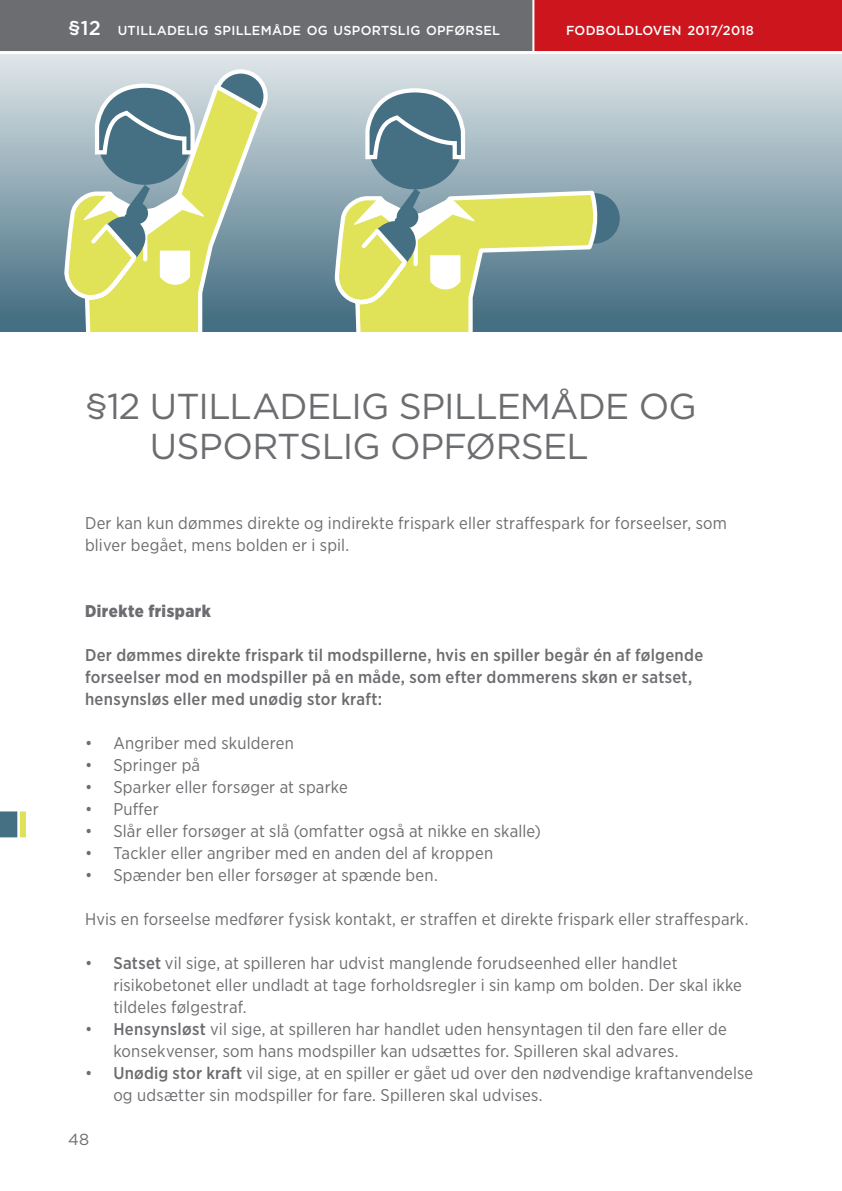
<style>
.page{position:relative;width:842px;height:1191px;background:#fff}
.page>*{position:absolute;margin:0;border:0;box-sizing:border-box;transform-origin:0 0}
.Overskrifter{font:36px/40px "Gotham";letter-spacing:-.025em;color:#6c6d70}
.Sidehovedtekst{font:500 20px "Gotham";color:#fff}
.Brødtekst_Gotham_Nar{font:17px/22px "Gotham Narrow";letter-spacing:.01em;color:#6c6d70}
.MR_niveau2_Gotham_Na{font:500 17px/22px "Gotham Narrow";letter-spacing:.015em;color:#6c6d70}
.MR_Gotham_Narrow{font:900 17px "Gotham Narrow";letter-spacing:.03em;color:#6c6d70}
.t1{font:16px "Gotham";color:#6c6d70}
.Sidehovedtekst-2{font:500 13px "Gotham";letter-spacing:.02em;color:#fff}
.s1{font-weight:500}
</style>
<div class="page">
<div style="left:477px;top:0;width:365px;height:51px;background:#cd151d"></div>
<div style="left:0;top:0;width:534px;height:51px;background:#6c6d70"></div>
<hr style="left:532px;top:0;width:2px;height:53px;background:#fff">
<div style="left:20px;top:811px;width:6px;height:26px;background:#dde256"></div>
<div style="left:0;top:811px;width:17px;height:26px;background:#456f82"></div>
<div style="left:0;top:54px;width:842px;height:277px;background:linear-gradient(to bottom,#e0e7ea,#3f6a7e)"></div>
<svg style="left:6px;top:54px;width:12px;height:277px;background:#8fa8b3"></svg>
<svg style="left:335px;top:47px;width:266px;height:284px;background:#bac7cd"></svg>
<div style="left:367px;top:94px;width:96px;height:95px;background:#456f82;border-radius:50%"></div>
<svg style="left:363px;top:86px;width:104px;height:75px"></svg>
<svg style="left:336px;top:189px;width:284px;height:142px;background:#abbc87"></svg>
<svg style="left:65px;top:54px;width:200px;height:277px;background:#c1cfd5"></svg>
<svg style="left:69px;top:82px;width:191px;height:249px;background:#acbd91"></svg>
<p class="Sidehovedtekst" style="left:68px;top:15px;width:34px">§12</p>
<p class="Sidehovedtekst-2" style="left:118px;top:22px;width:384px">UTILLADELIG SPILLEMÅDE OG USPORTSLIG OPFØRSEL</p>
<p class="Sidehovedtekst-2" style="left:566px;top:22px;width:189px">FODBOLDLOVEN 2017/2018</p>
<p class="Overskrifter" style="left:150px;top:386px;width:548px;text-indent:-65px">§12 UTILLADELIG SPILLEMÅDE OG<br>USPORTSLIG OPFØRSEL</p>
<p class="Brødtekst_Gotham_Nar" style="left:85px;top:512px;width:643px">Der kan kun dømmes direkte og indirekte frispark eller straffespark for forseelser, som bliver begået, mens bolden er i spil.</p>
<p class="MR_Gotham_Narrow" style="left:85px;top:600px;width:127px">Direkte frispark</p>
<p class="MR_niveau2_Gotham_Na" style="left:85px;top:644px;width:620px">Der dømmes direkte frispark til modspillerne, hvis en spiller begår én af følgende forseelser mod en modspiller på en måde, som efter dommerens skøn er satset, hensynsløs eller med unødig stor kraft:</p>
<p class="Brødtekst_Gotham_Nar" style="left:85px;top:732px;width:210px">• Angriber med skulderen</p>
<p class="Brødtekst_Gotham_Nar" style="left:85px;top:754px;width:117px">• Springer på</p>
<p class="Brødtekst_Gotham_Nar" style="left:85px;top:776px;width:264px">• Sparker eller forsøger at sparke</p>
<p class="Brødtekst_Gotham_Nar" style="left:85px;top:798px;width:75px">• Puffer</p>
<p class="Brødtekst_Gotham_Nar" style="left:85px;top:820px;width:457px">• Slår eller forsøger at slå (omfatter også at nikke en skalle)</p>
<p class="Brødtekst_Gotham_Nar" style="left:85px;top:842px;width:410px">• Tackler eller angriber med en anden del af kroppen</p>
<p class="Brødtekst_Gotham_Nar" style="left:85px;top:864px;width:354px">• Spænder ben eller forsøger at spænde ben.</p>
<p class="Brødtekst_Gotham_Nar" style="left:85px;top:908px;width:665px">Hvis en forseelse medfører fysisk kontakt, er straffen et direkte frispark eller straffespark.</p>
<p class="Brødtekst_Gotham_Nar" style="left:113px;top:952px;width:630px;text-indent:-28px">• <span class="s1">Satset</span> vil sige, at spilleren har udvist manglende forudseenhed eller handlet risikobetonet eller undladt at tage forholdsregler i sin kamp om bolden. Der skal ikke tildeles følgestraf.</p>
<p class="Brødtekst_Gotham_Nar" style="left:113px;top:1018px;width:615px;text-indent:-28px">• <span class="s1">Hensynsløst</span> vil sige, at spilleren har handlet uden hensyntagen til den fare eller de konsekvenser, som hans modspiller kan udsættes for. Spilleren skal advares.</p>
<p class="Brødtekst_Gotham_Nar" style="left:113px;top:1062px;width:641px;text-indent:-28px">• <span class="s1">Unødig stor kraft</span> vil sige, at en spiller er gået ud over den nødvendige kraftanvendelse og udsætter sin modspiller for fare. Spilleren skal udvises.</p>
<p class="t1" style="left:68px;top:1129px;width:23px">48</p>
</div>
